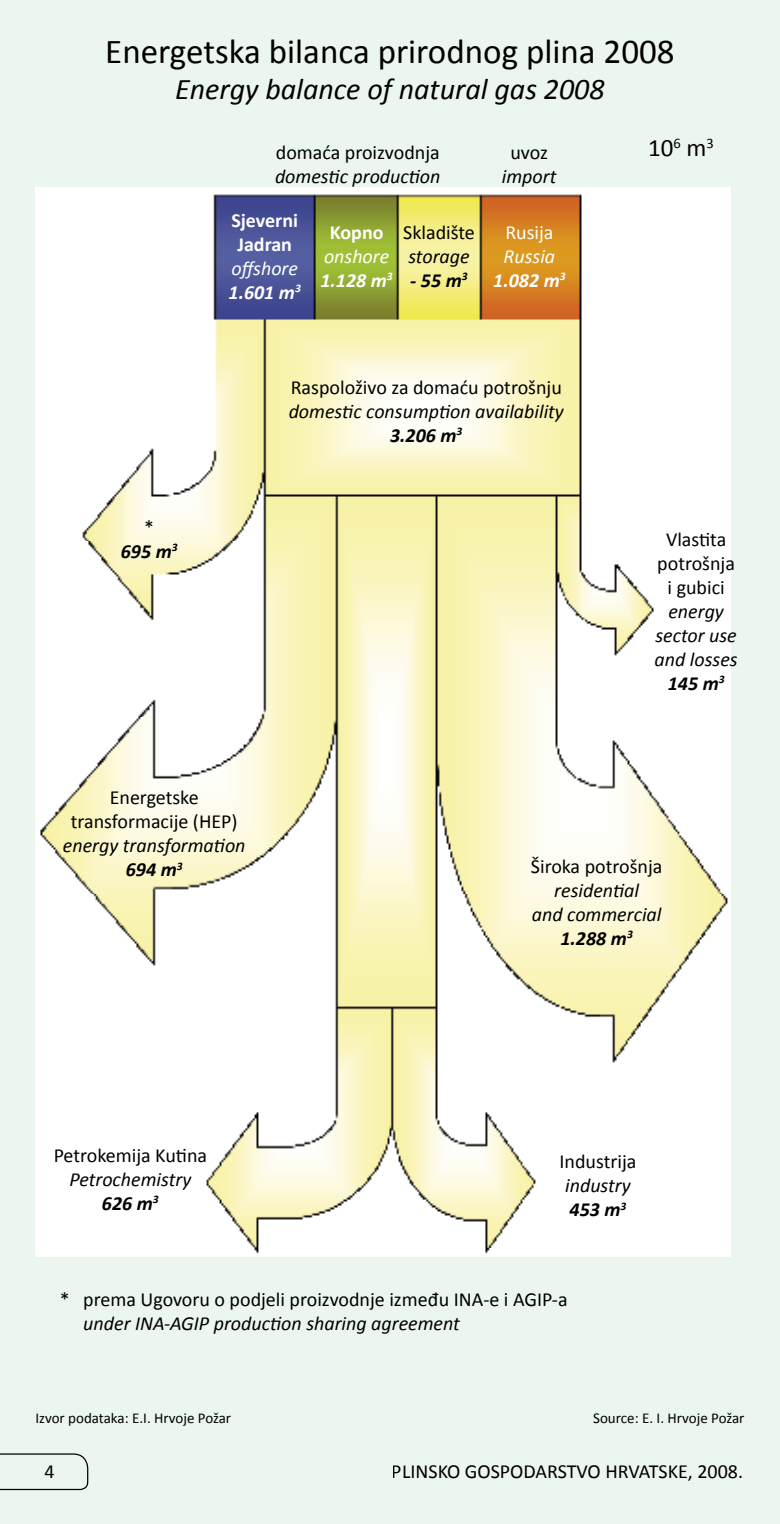
<style>
.page{position:relative;width:780px;height:1524px;background:#ebf6ef}
.page>*{position:absolute;margin:0;border:0;box-sizing:border-box;transform-origin:0 0}
.t1{font:35px "Calibri";color:#000}
.t2{font:italic 30px "Calibri";color:#000}
.t3{font:25px "Calibri";color:#000}
.t4{font:20px/24px "Calibri";color:#000;text-align:center}
.t5{font:italic 20px/24px "Calibri";color:#000;text-align:center}
.t6{font:italic 20px/24px "Calibri";color:#fff}
.t7{font:700 20px/24px "Calibri";color:#fff;text-align:center}
.t8{font:italic 700 20px/24px "Calibri";color:#000;text-align:center}
.t9{font:20px "Calibri";color:#fff}
.t10{font:15px "Calibri";color:#000}
.s1{font-weight:400;font-style:normal}
.s2{font-weight:700}
</style>
<div class="page">
<img style="left:35px;top:187px;width:695px;height:1069px">
<svg style="left:0;top:1453px;width:89px;height:37px"></svg>
<h1 class="t1" style="left:105px;top:29px;width:570px">Energetska bilanca prirodnog plina 2008</h1>
<h2 class="t2" style="left:175px;top:68px;width:431px">Energy balance of natural gas 2008</h2>
<p class="t8" style="left:121px;top:515px;width:58px"><span class="s1">*<br></span>695 m<sup>3</sup></p>
<p class="t4" style="left:276px;top:140px;width:165px">domaća proizvodnja</p>
<p class="t5" style="left:275px;top:163px;width:167px">domestic production</p>
<p class="t7" style="left:231px;top:208px;width:68px">Sjeverni<br>Jadran</p>
<p class="t6" style="left:228px;top:255px;width:74px">offshore<br><span class="s2">1.601 m</span><sup>3</sup></p>
<p class="t7" style="left:330px;top:220px;width:55px">Kopno</p>
<p class="t6" style="left:320px;top:243px;width:74px">onshore<br><span class="s2">1.128 m</span><sup>3</sup></p>
<p class="t4" style="left:403px;top:220px;width:73px">Skladište</p>
<p class="t5" style="left:408px;top:243px;width:63px">storage</p>
<p class="t8" style="left:410px;top:268px;width:59px">- 55 m<sup>3</sup></p>
<p class="t4" style="left:510px;top:140px;width:39px">uvoz</p>
<p class="t5" style="left:502px;top:163px;width:56px">import</p>
<p class="t9" style="left:505px;top:219px;width:50px">Rusija</p>
<p class="t6" style="left:493px;top:243px;width:74px;text-align:center">Russia<br><span class="s2">1.082 m</span><sup>3</sup></p>
<p class="t4" style="left:291px;top:375px;width:272px">Raspoloživo za domaću potrošnju</p>
<p class="t5" style="left:289px;top:399px;width:277px">domestic consumption availability<br><span class="s2">3.206 m</span><sup>3</sup></p>
<p class="t3" style="left:648px;top:132px;width:67px">10<sup>6</sup> m<sup>3</sup></p>
<p class="t4" style="left:657px;top:527px;width:79px">Vlastita potrošnja i gubici</p>
<p class="t5" style="left:654px;top:598px;width:85px">energy sector use and losses<br><span class="s2">145 m</span><sup>3</sup></p>
<p class="t4" style="left:71px;top:785px;width:168px">Energetske transformacije (HEP)</p>
<p class="t5" style="left:63px;top:833px;width:184px">energy transformation<br><span class="s2">694 m</span><sup>3</sup></p>
<p class="t4" style="left:54px;top:1143px;width:155px">Petrokemija Kutina</p>
<p class="t5" style="left:69px;top:1166px;width:123px">Petrochemistry<br><span class="s2">626 m</span><sup>3</sup></p>
<p class="t4" style="left:531px;top:854px;width:133px">Široka potrošnja</p>
<p class="t5" style="left:532px;top:877px;width:131px">residential<br>and commercial<br><span class="s2">1.288 m</span><sup>3</sup></p>
<p class="t4" style="left:559px;top:1149px;width:78px">Industrija</p>
<p class="t5" style="left:565px;top:1173px;width:67px;text-align:left">industry<br><span class="s2">453 m</span><sup>3</sup></p>
<p class="t4" style="left:60px;top:1288px;width:509px">* prema Ugovoru o podjeli proizvodnje između INA-e i AGIP-a</p>
<p class="t5" style="left:83px;top:1311px;width:378px">under INA-AGIP production sharing agreement</p>
<p class="t10" style="left:35px;top:1408px;width:197px">Izvor podataka: E.I. Hrvoje Požar</p>
<p class="t10" style="left:593px;top:1408px;width:153px">Source: E. I. Hrvoje Požar</p>
<p class="t4" style="left:45px;top:1459px;width:12px">4</p>
<p class="t4" style="left:392px;top:1459px;width:353px">PLINSKO GOSPODARSTVO HRVATSKE, 2008.</p>
</div>
